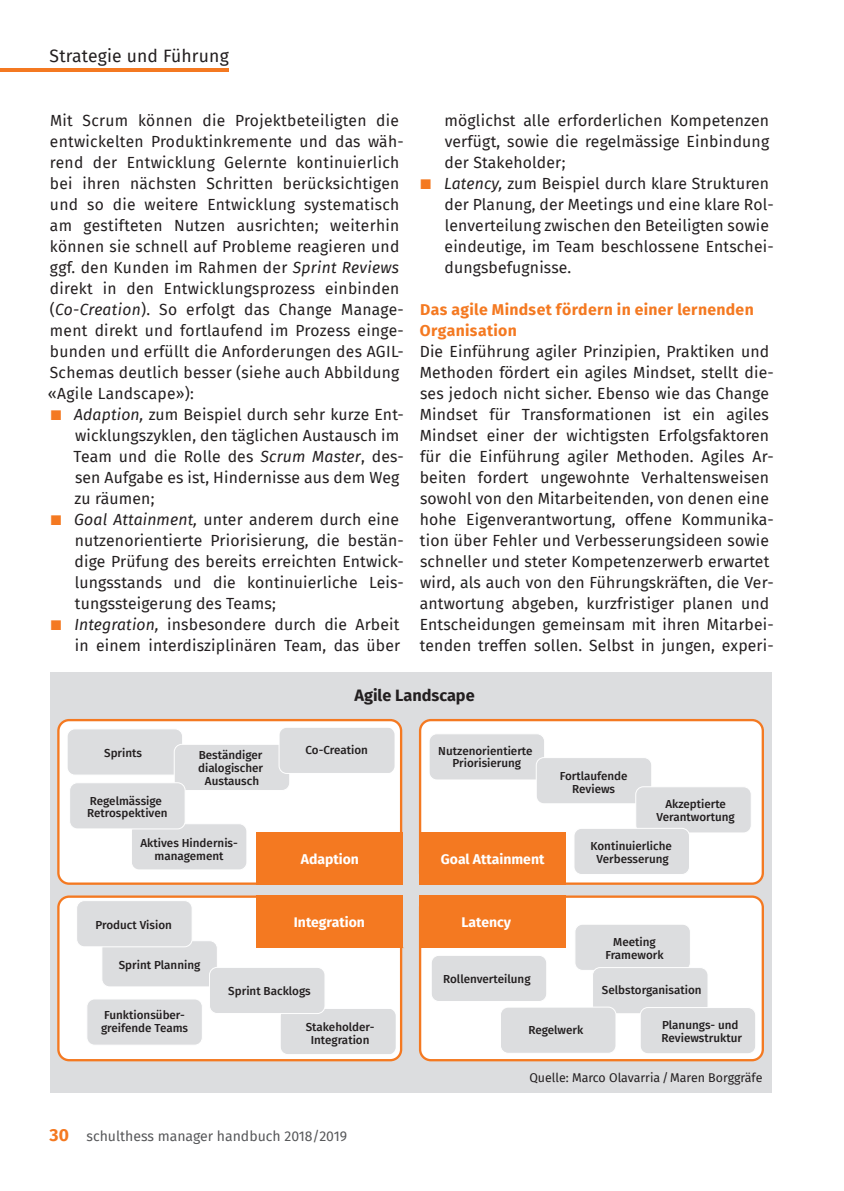
<style>
.page{position:relative;width:844px;height:1191px;background:#fff}
.page>*{position:absolute;margin:0;border:0;box-sizing:border-box;transform-origin:0 0}
.t1{font:17.5px "Fira Sans";letter-spacing:.01em;color:#231f20}
.t2{font:700 16.28px "Fira Sans";color:#231f20}
.t3{font:15.75px/21px "Fira Sans";letter-spacing:.01em;color:#231f20}
.t4{font:700 15.75px/21px "Fira Sans";letter-spacing:.02em;color:#f47921}
.t5{font:700 14px "Fira Sans";color:#fff}
.t6{font:14px "Fira Sans";color:#57585a}
.t7{font:12.42px "Fira Sans";color:#231f20}
.t8{font:500 11.55px/12.8px "Fira Sans";color:#231f20;text-align:center}
.s1{font-style:italic}
.s2{color:#f47921}
.s3{font-weight:700;font-size:17.5px;color:#f47921}
</style>
<div class="page">
<hr style="left:0;top:68px;width:229px;height:4px;background:#f47921">
<div style="left:50px;top:672px;width:721px;height:420px;background:#dcdddf"></div>
<div style="left:58px;top:720px;width:343px;height:163px;background:#fff;border-radius:11px"></div>
<div style="left:57px;top:719px;width:345px;height:165px;border:2px solid #f47921;border-radius:11px"></div>
<div style="left:67px;top:729px;width:115px;height:46px;background:#dcdddf;border-radius:8px"></div>
<div style="left:67px;top:728px;width:116px;height:47px;border:1px solid #fff;border-radius:8px"></div>
<div style="left:174px;top:744px;width:115px;height:46px;background:#dcdddf;border-radius:8px"></div>
<div style="left:174px;top:744px;width:116px;height:47px;border:1px solid #fff;border-radius:8px"></div>
<div style="left:131px;top:823px;width:116px;height:47px;background:#dcdddf;border-radius:8px"></div>
<div style="left:131px;top:823px;width:116px;height:47px;border:1px solid #fff;border-radius:8px"></div>
<div style="left:420px;top:720px;width:342px;height:163px;background:#fff;border-radius:11px"></div>
<div style="left:419px;top:719px;width:344px;height:165px;border:2px solid #f47921;border-radius:11px"></div>
<div style="left:429px;top:734px;width:115px;height:46px;background:#dcdddf;border-radius:8px"></div>
<div style="left:428px;top:733px;width:117px;height:47px;border:1px solid #fff;border-radius:8px"></div>
<div style="left:536px;top:757px;width:115px;height:46px;background:#dcdddf;border-radius:8px"></div>
<div style="left:535px;top:757px;width:117px;height:47px;border:1px solid #fff;border-radius:8px"></div>
<div style="left:70px;top:782px;width:115px;height:47px;background:#dcdddf;border-radius:8px"></div>
<div style="left:69px;top:782px;width:116px;height:47px;border:1px solid #fff;border-radius:8px"></div>
<div style="left:256px;top:832px;width:146px;height:52px;background:#f47921"></div>
<div style="left:419px;top:832px;width:146px;height:52px;background:#f47921"></div>
<div style="left:58px;top:896px;width:343px;height:164px;background:#fff;border-radius:11px"></div>
<div style="left:57px;top:895px;width:345px;height:166px;border:2px solid #f47921;border-radius:11px"></div>
<div style="left:420px;top:896px;width:342px;height:164px;background:#fff;border-radius:11px"></div>
<div style="left:419px;top:895px;width:344px;height:166px;border:2px solid #f47921;border-radius:11px"></div>
<div style="left:87px;top:999px;width:115px;height:46px;background:#dcdddf;border-radius:8px"></div>
<div style="left:86px;top:998px;width:117px;height:47px;border:1px solid #fff;border-radius:8px"></div>
<div style="left:279px;top:727px;width:115px;height:46px;background:#dcdddf;border-radius:8px"></div>
<div style="left:278px;top:727px;width:120px;height:47px;border:1px solid #fff;border-radius:8px"></div>
<div style="left:280px;top:1008px;width:115px;height:46px;background:#dcdddf;border-radius:8px"></div>
<div style="left:280px;top:1008px;width:118px;height:47px;border:1px solid #fff;border-radius:8px"></div>
<div style="left:635px;top:786px;width:116px;height:47px;background:#dcdddf;border-radius:8px"></div>
<div style="left:635px;top:786px;width:116px;height:47px;border:1px solid #fff;border-radius:8px"></div>
<div style="left:574px;top:828px;width:115px;height:46px;background:#dcdddf;border-radius:8px"></div>
<div style="left:573px;top:828px;width:116px;height:47px;border:1px solid #fff;border-radius:8px"></div>
<div style="left:102px;top:940px;width:115px;height:47px;background:#dcdddf;border-radius:8px"></div>
<div style="left:101px;top:940px;width:117px;height:47px;border:1px solid #fff;border-radius:8px"></div>
<div style="left:209px;top:967px;width:116px;height:46px;background:#dcdddf;border-radius:8px"></div>
<div style="left:209px;top:967px;width:116px;height:47px;border:1px solid #fff;border-radius:8px"></div>
<div style="left:431px;top:955px;width:115px;height:46px;background:#dcdddf;border-radius:8px"></div>
<div style="left:430px;top:955px;width:117px;height:47px;border:1px solid #fff;border-radius:8px"></div>
<div style="left:574px;top:924px;width:116px;height:46px;background:#dcdddf;border-radius:8px"></div>
<div style="left:574px;top:923px;width:116px;height:47px;border:1px solid #fff;border-radius:8px"></div>
<div style="left:592px;top:967px;width:115px;height:46px;background:#dcdddf;border-radius:8px"></div>
<div style="left:592px;top:967px;width:116px;height:47px;border:1px solid #fff;border-radius:8px"></div>
<div style="left:500px;top:1007px;width:115px;height:46px;background:#dcdddf;border-radius:8px"></div>
<div style="left:500px;top:1006px;width:116px;height:47px;border:1px solid #fff;border-radius:8px"></div>
<div style="left:640px;top:1007px;width:115px;height:46px;background:#dcdddf;border-radius:8px"></div>
<div style="left:639px;top:1007px;width:117px;height:47px;border:1px solid #fff;border-radius:8px"></div>
<div style="left:77px;top:900px;width:115px;height:46px;background:#dcdddf;border-radius:8px"></div>
<div style="left:76px;top:900px;width:116px;height:47px;border:1px solid #fff;border-radius:8px"></div>
<div style="left:256px;top:895px;width:146px;height:53px;background:#f47921"></div>
<div style="left:419px;top:895px;width:146px;height:53px;background:#f47921"></div>
<p class="t1" style="left:50px;top:42px;width:181px">Strategie und Führung</p>
<p class="t3" style="left:48px;top:110px;width:357px">Mit Scrum können die Projektbeteiligten die entwickelten Produktinkremente und das wäh&shy;rend der Entwicklung Gelernte kontinuierlich bei ihren nächsten Schritten berücksichtigen und so die weitere Entwicklung systematisch am gestifteten Nutzen ausrichten; weiterhin können sie schnell auf Probleme reagieren und ggf. den Kunden im Rahmen der <span class="s1">Sprint Reviews </span>direkt in den Entwicklungsprozess einbinden (<span class="s1">Co-Creation</span>). So erfolgt das Change Manage&shy;ment direkt und fortlaufend im Prozess einge&shy;bunden und erfüllt die Anforderungen des AGIL-Schemas deutlich besser (siehe auch Abbildung «Agile Landscape»):</p>
<p class="t3" style="left:74px;top:404px;width:331px;text-indent:-23px"><span class="s2">■</span> <span class="s1">Adaption,</span> zum Beispiel durch sehr kurze Ent&shy;wicklungszyklen, den täglichen Austausch im Team und die Rolle des <span class="s1">Scrum Master</span>, des&shy;sen Aufgabe es ist, Hindernisse aus dem Weg zu räumen;</p>
<p class="t3" style="left:75px;top:509px;width:331px;text-indent:-24px"><span class="s2">■</span> <span class="s1">Goal Attainment,</span> unter anderem durch eine nutzenorientierte Priorisierung, die bestän&shy;dige Prüfung des bereits erreichten Entwick&shy;lungsstands und die kontinuierliche Leis&shy;tungssteigerung des Teams;</p>
<p class="t3" style="left:51px;top:614px;width:351px;text-align:right"><span class="s2">■</span> <span class="s1">Integration,</span> insbesondere durch die Arbeit in einem interdisziplinären Team, das über</p>
<p class="t3" style="left:444px;top:110px;width:326px;text-align:justify">möglichst alle erforderlichen Kompetenzen verfügt, sowie die regelmässige Einbindung der Stakeholder;</p>
<p class="t3" style="left:444px;top:173px;width:331px;text-indent:-24px"><span class="s2">■</span> <span class="s1">Latency,</span> zum Beispiel durch klare Strukturen der Planung, der Meetings und eine klare Rol&shy;lenverteilung zwischen den Beteiligten sowie eindeutige, im Team beschlossene Entschei&shy;dungsbefugnisse.</p>
<p class="t4" style="left:420px;top:298px;width:335px">Das agile Mindset fördern in einer lernenden<br>Organisation</p>
<p class="t3" style="left:419px;top:341px;width:355px">Die Einführung agiler Prinzipien, Praktiken und Methoden fördert ein agiles Mindset, stellt die&shy;ses jedoch nicht sicher. Ebenso wie das Change Mindset für Transformationen ist ein agiles Mindset einer der wichtigsten Erfolgsfaktoren für die Einführung agiler Methoden. Agiles Ar&shy;beiten fordert ungewohnte Verhaltensweisen sowohl von den Mitarbeitenden, von denen eine hohe Eigenverantwortung, offene Kommunika&shy;tion über Fehler und Verbesserungsideen sowie schneller und steter Kompetenzerwerb erwartet wird, als auch von den Führungskräften, die Ver&shy;antwortung abgeben, kurzfristiger planen und Entscheidungen gemeinsam mit ihren Mitarbei&shy;tenden treffen sollen. Selbst in jungen, experi-</p>
<p class="t2" style="left:354px;top:681px;width:122px">Agile Landscape</p>
<p class="t8" style="left:104px;top:746px;width:39px">Sprints</p>
<p class="t8" style="left:305px;top:743px;width:64px">Co-Creation</p>
<p class="t8" style="left:87px;top:793px;width:82px;text-align:left">Regelmässige<br>Retrospektiven</p>
<p class="t8" style="left:140px;top:835px;width:99px">Aktives Hindernis&shy;management</p>
<p class="t8" style="left:438px;top:743px;width:96px">Nutzenorientierte<br>Priorisierung</p>
<p class="t8" style="left:198px;top:748px;width:66px">Beständiger dialogischer<br>Austausch</p>
<p class="t8" style="left:559px;top:769px;width:69px">Fortlaufende<br>Reviews</p>
<p class="t8" style="left:656px;top:796px;width:80px">Akzeptierte<br>Verantwortung</p>
<p class="t8" style="left:590px;top:839px;width:83px">Kontinuierliche</p>
<p class="t5" style="left:301px;top:847px;width:60px">Adaption</p>
<p class="t8" style="left:596px;top:851px;width:74px">Verbesserung</p>
<p class="t5" style="left:441px;top:847px;width:105px">Goal Attainment</p>
<p class="t8" style="left:95px;top:918px;width:78px">Product Vision</p>
<p class="t5" style="left:294px;top:910px;width:72px">Integration</p>
<p class="t5" style="left:461px;top:910px;width:51px">Latency</p>
<p class="t5" style="left:466px;top:909px;width:51px">Latency</p>
<p class="t8" style="left:119px;top:958px;width:83px">Sprint Planning</p>
<p class="t8" style="left:101px;top:1008px;width:89px;text-align:left">Funktionsüber&shy;greifende Teams</p>
<p class="t8" style="left:228px;top:984px;width:84px">Sprint Backlogs</p>
<p class="t8" style="left:305px;top:1020px;width:70px">Stakeholder-<br>Integration</p>
<p class="t6" style="left:50px;top:1125px;width:299px"><span class="s3">30</span> schulthess manager handbuch 2018/2019</p>
<p class="t8" style="left:605px;top:935px;width:60px">Meeting<br>Framework</p>
<p class="t8" style="left:601px;top:983px;width:101px">Selbstorganisation</p>
<p class="t8" style="left:661px;top:1018px;width:82px;text-align:left">Planungs- und<br>Reviewstruktur</p>
<p class="t8" style="left:443px;top:972px;width:89px">Rollenverteilung</p>
<p class="t8" style="left:528px;top:1022px;width:56px">Regelwerk</p>
<p class="t7" style="left:529px;top:1068px;width:234px">Quelle: Marco Olavarria /Maren Borggräfe</p>
</div>
